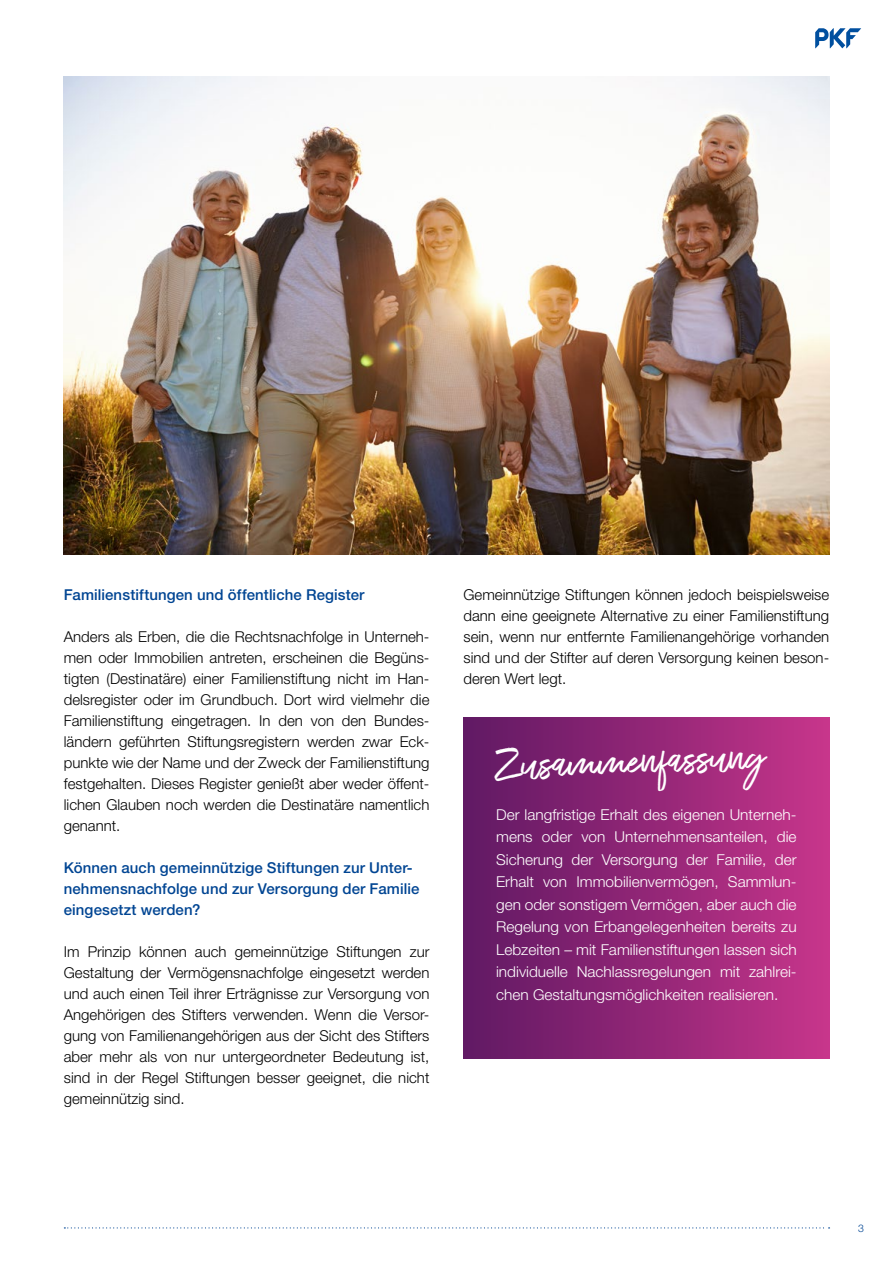
<style>
.page{position:relative;width:893px;height:1263px;background:#fff}
.page>*{position:absolute;margin:0;border:0;box-sizing:border-box;transform-origin:0 0}
.t1{font:46.5px "Exceptional";color:#fff}
.t2{font:300 15px/21px "Helvetica Neue LT";color:#000;text-align:justify}
.t3{font:300 15px/22.5px "Helvetica Neue LT";color:#fff;text-align:justify}
.t4{font:500 15px/21px "Helvetica Neue LT";letter-spacing:.005em;color:#014593}
.t5{font:300 10.5px "Helvetica Neue LT";color:#014593}
</style>
<div class="page">
<svg style="left:64px;top:1227px;width:766px;height:1px"></svg>
<svg style="left:815px;top:28px;width:46px;height:20px"></svg>
<div style="left:463px;top:718px;width:366px;height:341px;background:linear-gradient(to right,#5f1963,#c6358a)"></div>
<img style="left:64px;top:77px;width:765px;height:478px">
<p class="t4" style="left:64px;top:584px;width:302px">Familienstiftungen und öffentliche Register</p>
<p class="t2" style="left:64px;top:626px;width:367px">Anders als Erben, die die Rechtsnachfolge in Unterneh&shy;men oder Immobilien antreten, erscheinen die Begüns&shy;tigten (Destinatäre) einer Familienstiftung nicht im Han&shy;delsregister oder im Grundbuch. Dort wird vielmehr die Familienstiftung eingetragen. In den von den Bundes&shy;ländern geführten Stiftungsregistern werden zwar Eck&shy;punkte wie der Name und der Zweck der Familienstiftung festgehalten. Dieses Register genießt aber weder öffent&shy;lichen Glauben noch werden die Destinatäre namentlich genannt.</p>
<p class="t4" style="left:64px;top:857px;width:357px">Können auch gemeinnützige Stiftungen zur Unter&shy;nehmensnachfolge und zur Versorgung der Familie eingesetzt werden?</p>
<p class="t2" style="left:64px;top:941px;width:367px">Im Prinzip können auch gemeinnützige Stiftungen zur Gestaltung der Vermögensnachfolge eingesetzt werden und auch einen Teil ihrer Erträgnisse zur Versorgung von Angehörigen des Stifters verwenden. Wenn die Versor&shy;gung von Familienangehörigen aus der Sicht des Stifters aber mehr als von nur untergeordneter Bedeutung ist, sind in der Regel Stiftungen besser geeignet, die nicht gemeinnützig sind.</p>
<p class="t2" style="left:463px;top:584px;width:367px">Gemeinnützige Stiftungen können jedoch beispielsweise dann eine geeignete Alternative zu einer Familienstiftung sein, wenn nur entfernte Familienangehörige vorhanden sind und der Stifter auf deren Versorgung keinen beson&shy;deren Wert legt.</p>
<h1 class="t1" style="left:493px;top:731px;width:272px;rotate:-2deg">Zusammenfassung</h1>
<p class="t3" style="left:496px;top:803px;width:302px">Der langfristige Erhalt des eigenen Unterneh&shy;mens oder von Unternehmensanteilen, die Sicherung der Versorgung der Familie, der Erhalt von Immobilienvermögen, Sammlun&shy;gen oder sonstigem Vermögen, aber auch die Regelung von Erbangelegenheiten bereits zu Lebzeiten – mit Familienstiftungen lassen sich individuelle Nachlassregelungen mit zahlrei&shy;chen Gestaltungsmöglichkeiten realisieren.</p>
<p class="t5" style="left:858px;top:1222px;width:7px">3</p>
</div>
